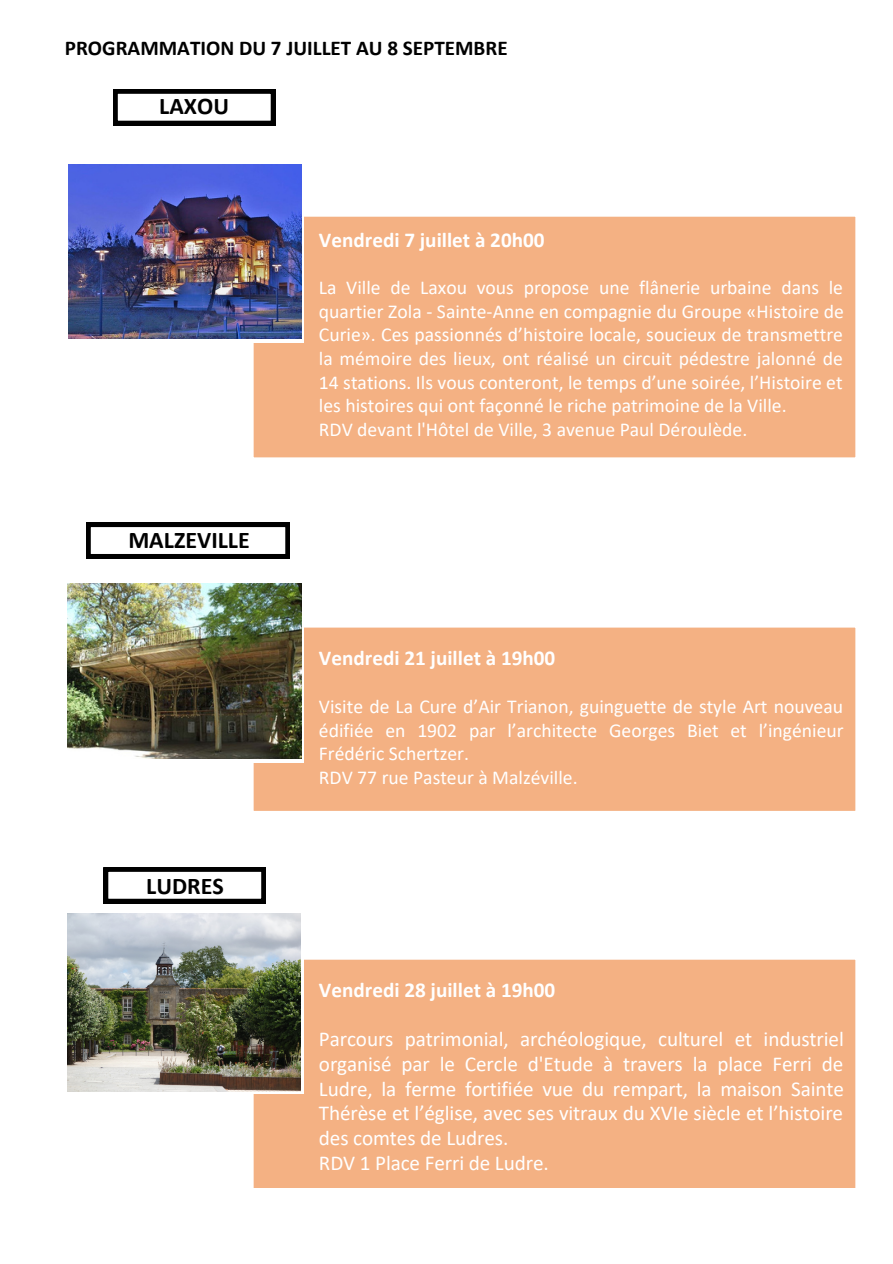
<style>
.page{position:relative;width:893px;height:1264px;background:#fff}
.page>*{position:absolute;margin:0;border:0;box-sizing:border-box;transform-origin:0 0}
.t1{font:700 24px "Calibri";color:#000}
.t2{font:21.15px/24.8px "Calibri";letter-spacing:-.005em;color:#fff;text-align:justify}
.t3{font:700 21.15px "Calibri";color:#fff}
.t4{font:700 21.15px "Calibri";color:#000}
.t5{font:19.65px/23.5px "Calibri";color:#fff;text-align:justify}
</style>
<div class="page">
<div style="left:253px;top:959px;width:603px;height:229px;background:#f4b183"></div>
<svg style="left:113px;top:89px;width:162px;height:36px"></svg>
<div style="left:253px;top:216px;width:603px;height:242px;background:#f4b183"></div>
<svg style="left:68px;top:164px;width:236px;height:178px"></svg>
<img style="left:69px;top:164px;width:232px;height:175px">
<svg style="left:86px;top:522px;width:204px;height:36px"></svg>
<div style="left:253px;top:627px;width:603px;height:184px;background:#f4b183"></div>
<div style="left:65px;top:580px;width:238px;height:182px;background:#fff"></div>
<img style="left:67px;top:583px;width:234px;height:176px">
<svg style="left:104px;top:867px;width:162px;height:36px"></svg>
<svg style="left:67px;top:913px;width:236px;height:180px"></svg>
<img style="left:68px;top:913px;width:233px;height:178px">
<p class="t4" style="left:65px;top:40px;width:444px">PROGRAMMATION DU 7 JUILLET AU 8 SEPTEMBRE</p>
<p class="t1" style="left:159px;top:96px;width:71px">LAXOU</p>
<p class="t1" style="left:128px;top:529px;width:123px">MALZEVILLE</p>
<p class="t1" style="left:146px;top:876px;width:79px">LUDRES</p>
<p class="t3" style="left:319px;top:231px;width:227px">Vendredi 7 juillet à 20h00</p>
<p class="t5" style="left:319px;top:277px;width:526px">La Ville de Laxou vous propose une flânerie urbaine dans le quartier Zola - Sainte-Anne en compagnie du Groupe «Histoire de Curie». Ces passionnés d’histoire locale, soucieux de transmettre la mémoire des lieux, ont réalisé un circuit pédestre jalonné de 14 stations. Ils vous conteront, le temps d’une soirée, l’Histoire et les histoires qui ont façonné le riche patrimoine de la Ville.</p>
<p class="t5" style="left:319px;top:419px;width:430px">RDV devant l'Hôtel de Ville, 3 avenue Paul Déroulède.</p>
<p class="t3" style="left:319px;top:648px;width:238px">Vendredi 21 juillet à 19h00</p>
<p class="t5" style="left:319px;top:696px;width:526px">Visite de La Cure d’Air Trianon, guinguette de style Art nouveau édifiée en 1902 par l’architecte Georges Biet et l’ingénieur Frédéric Schertzer.</p>
<p class="t5" style="left:319px;top:767px;width:260px">RDV 77 rue Pasteur à Malzéville.</p>
<p class="t3" style="left:319px;top:980px;width:238px">Vendredi 28 juillet à 19h00</p>
<p class="t2" style="left:319px;top:1028px;width:526px">Parcours patrimonial, archéologique, culturel et industriel organisé par le Cercle d'Etude à travers la place Ferri de Ludre, la ferme fortifiée vue du rempart, la maison Sainte Thérèse et l’église, avec ses vitraux du XVIe siècle et l’histoire des comtes de Ludres.</p>
<p class="t2" style="left:319px;top:1152px;width:231px">RDV 1 Place Ferri de Ludre.</p>
</div>
